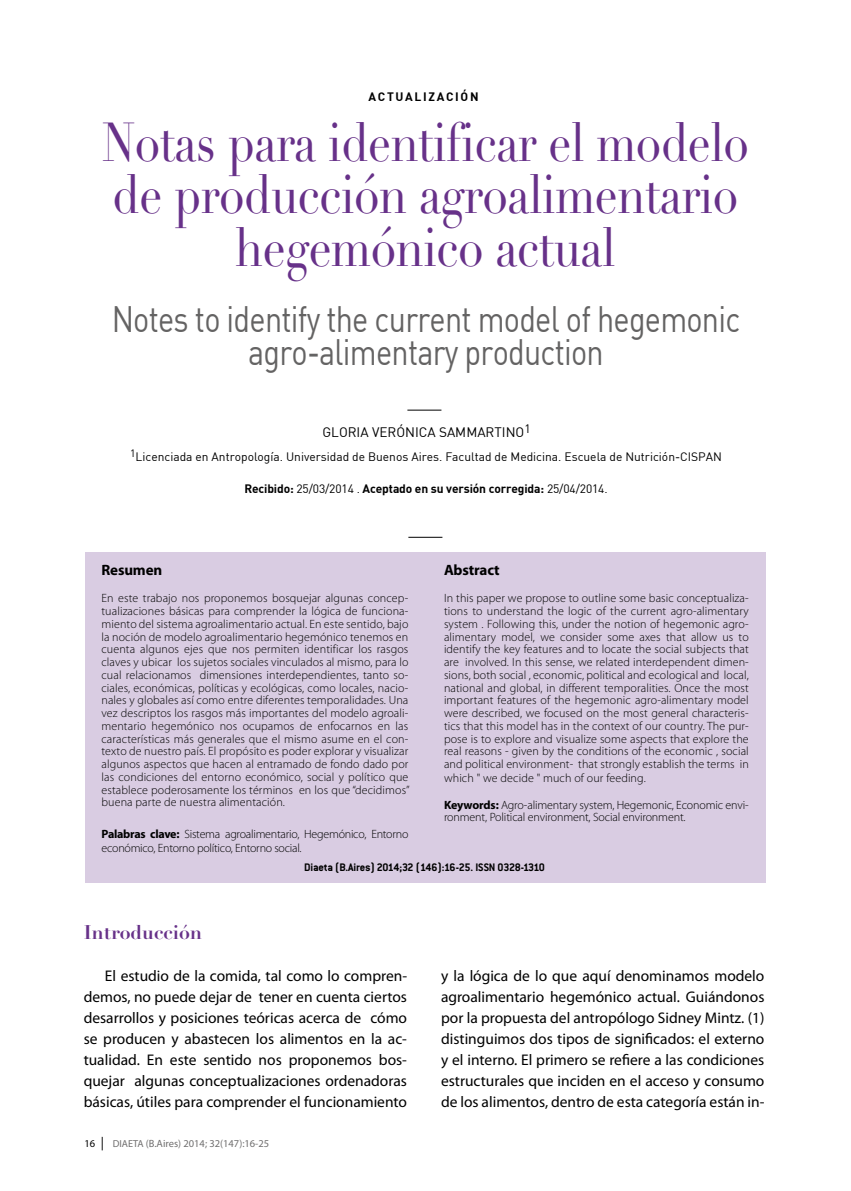
<style>
.page{position:relative;width:851px;height:1191px;background:#fff}
.page>*{position:absolute;margin:0;border:0;box-sizing:border-box;transform-origin:0 0}
.t1{font:54px/52.5px "Didot LT Std";letter-spacing:-.01em;color:#673189;text-align:center;scale:.85 1}
.t2{font:36px/33px "DIN";letter-spacing:-.025em;color:#646363;text-align:center;scale:.85 1}
.t3{font:700 19.5px "Didot LT Std";color:#673189}
.t4{font:15.45px/21px "Myriad Pro";color:#000;text-align:justify}
.t5{font:700 15px "Myriad Pro";letter-spacing:-.01em;color:#000}
.t6{font:13.5px "DIN";color:#000}
.t7{font:300 12px/12.8px "Myriad Pro";letter-spacing:-.01em;color:#000;text-align:justify}
.t8{font:12px "DIN";color:#000}
.t9{font:700 12px "DIN";letter-spacing:-.01em;color:#000}
.t10{font:700 12px "Conduit ITC";letter-spacing:-.025em;color:#000}
.t11{font:700 12px "DIN";letter-spacing:.14em;color:#000}
.t12{font:10.5px "Myriad Pro";color:#706f6f}
.s1{font-weight:400}
.s2{font-weight:700}
.s3{color:#000}
.s4{font-size:13.5px;color:#000}
.s5{font-size:10.2px}
</style>
<div class="page">
<div style="left:85px;top:553px;width:680px;height:330px;background:#d9cce2"></div>
<hr style="left:407px;top:410px;width:34px;height:1px;background:#000">
<hr style="left:408px;top:537px;width:34px;height:1px;background:#000">
<p class="t11" style="left:368px;top:89px;width:111px">actualización</p>
<h1 class="t1" style="left:102px;top:117px;width:762px">Notas para identificar el modelo de producción agroalimentario hegemónico actual</h1>
<h2 class="t2" style="left:112px;top:302px;width:741px">Notes to identify the current model of hegemonic agro-alimentary production</h2>
<p class="t6" style="left:322px;top:424px;width:210px">Gloria Verón ica Sammartin o<sup>1</sup></p>
<p class="t8" style="left:130px;top:449px;width:593px"><sup>1</sup>Licenciada en Antropología. Universidad de Buenos Aires. Facultad de Medicina. Escuela de Nutrición-CISPAN</p>
<p class="t9" style="left:244px;top:481px;width:365px">Recibido: <span class="s1">25/03/2014 .</span> Aceptado en su versión corregida: <span class="s1">25/04/2014.</span></p>
<p class="t5" style="left:101px;top:560px;width:62px">Resumen</p>
<p class="t7" style="left:101px;top:592px;width:309px">En este trabajo nos proponemos bosquejar algunas concep&shy;tualizaciones básicas para comprender la lógica de funciona&shy;miento del sistema agroalimentario actual. En este sentido, bajo la noción de modelo agroalimentario hegemónico tenemos en cuenta algunos ejes que nos permiten identificar los rasgos claves y ubicar los sujetos sociales vinculados al mismo, para lo cual relacionamos dimensiones interdependientes, tanto so&shy;ciales, económicas, políticas y ecológicas, como locales, nacio&shy;nales y globales así como entre diferentes temporalidades. Una vez descriptos los rasgos más importantes del modelo agroali&shy;mentario hegemónico nos ocupamos de enfocarnos en las características más generales que el mismo asume en el con&shy;texto de nuestro país. El propósito es poder explorar y visualizar algunos aspectos que hacen al entramado de fondo dado por las condiciones del entorno económico, social y político que establece poderosamente los términos en los que “decidimos” buena parte de nuestra alimentación.</p>
<p class="t7" style="left:101px;top:826px;width:308px;line-height:14.4px"><span class="s2">Palabras clave:</span> Sistema agroalimentario, Hegemónico, Entorno económico, Entorno político, Entorno social.</p>
<p class="t5" style="left:444px;top:560px;width:57px">Abstract</p>
<p class="t7" style="left:444px;top:592px;width:306px">In this paper we propose to outline some basic conceptualiza&shy;tions to understand the logic of the current agro-alimentary system . Following this, under the notion of hegemonic agro&shy;alimentary model, we consider some axes that allow us to identify the key features and to locate the social subjects that are involved. In this sense, we related interdependent dimen&shy;sions, both social , economic, political and ecological and local, national and global, in different temporalities. Once the most important features of the hegemonic agro-alimentary model were described, we focused on the most general characteris&shy;tics that this model has in the context of our country. The pur&shy;pose is to explore and visualize some aspects that explore the real reasons - given by the conditions of the economic , social and political environment- that strongly establish the terms in which " we decide " much of our feeding.</p>
<p class="t7" style="left:444px;top:798px;width:306px"><span class="s2">Keywords:</span> Agro-alimentary system, Hegemonic, Economic envi&shy;ronment, Political environment, Social environment.</p>
<p class="t10" style="left:304px;top:860px;width:242px">Diaeta (B.Aires) 2014;32 (146):16-25. ISSN 0328-1310</p>
<h3 class="t3" style="left:84px;top:920px;width:120px">Introducción</h3>
<p class="t4" style="left:84px;top:965px;width:325px;text-indent:21px">El estudio de la comida, tal como lo compren&shy;demos, no puede dejar de tener en cuenta ciertos desarrollos y posiciones teóricas acerca de cómo se producen y abastecen los alimentos en la ac&shy;tualidad. En este sentido nos proponemos bos&shy;quejar algunas conceptualizaciones ordenadoras básicas, útiles para comprender el funcionamiento</p>
<p class="t4" style="left:441px;top:965px;width:325px">y la lógica de lo que aquí denominamos modelo agroalimentario hegemónico actual. Guiándonos por la propuesta del antropólogo Sidney Mintz. (1) distinguimos dos tipos de significados: el externo y el interno. El primero se refiere a las condiciones estructurales que inciden en el acceso y consumo de los alimentos, dentro de esta categoría están in-</p>
<p class="t12" style="left:84px;top:1137px;width:186px"><span class="s3">16</span> <span class="s4">|</span> <span class="s5">DIAETA</span> (B.Aires) 2014; 32(147):16-25</p>
</div>
